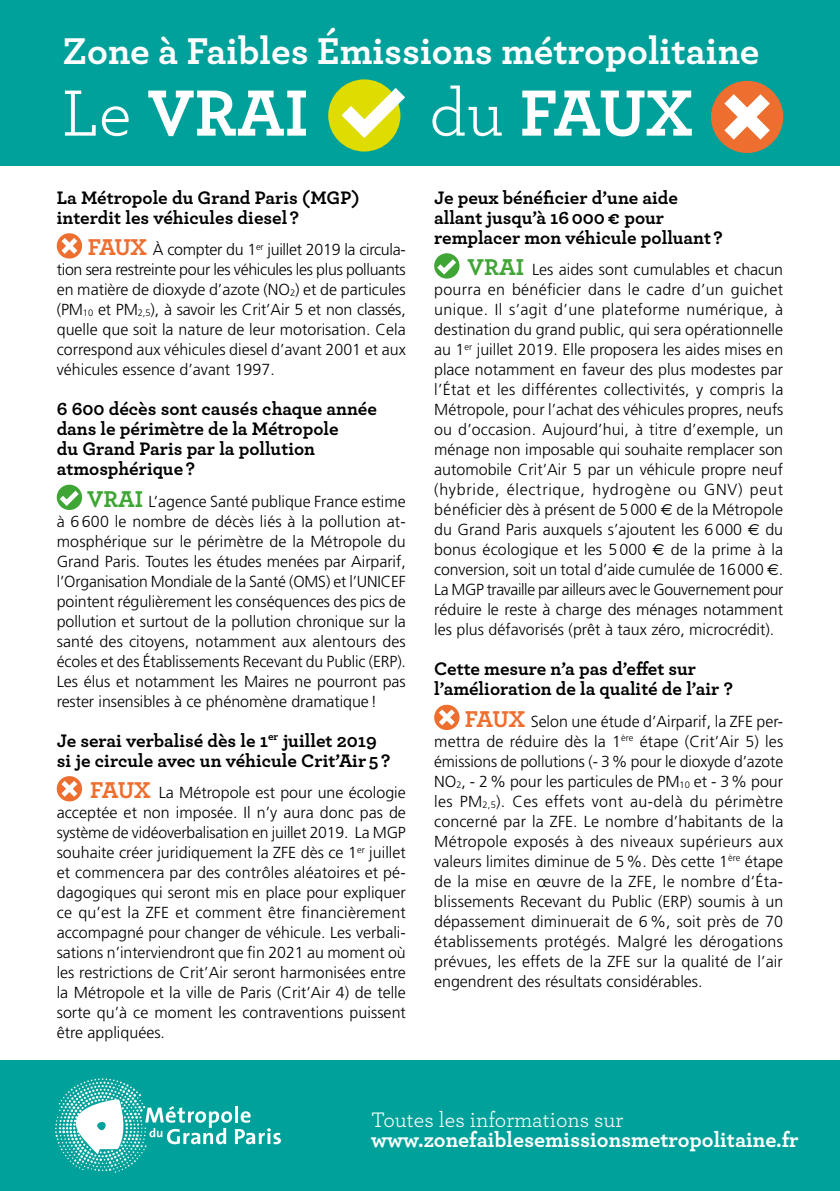
<style>
.page{position:relative;width:840px;height:1191px;background:#fff}
.page>*{position:absolute;margin:0;border:0;box-sizing:border-box;transform-origin:0 0}
.t1{font:700 68.4px "Archer Pro";letter-spacing:-.01em;color:#fff}
.t2{font:700 39px "Archer Pro";color:#fff}
.t3{font:700 22px "Archer Pro";color:#fff}
.t4{font:22px "Archer Pro";color:#fff}
.t5{font:700 19px/20px "Archer Pro";color:#000}
.t6{font:300 16px/20px "Frutiger";color:#000;text-align:justify}
.s1{font-weight:400}
.s2{font-family:"Archer Pro";font-weight:700;font-size:24px;color:#ed6e2e}
.s3{font-family:"Archer Pro";font-weight:700;font-size:24px;color:#3fa535}
.s4{font-family:"Euro Sans";font-weight:400}
</style>
<div class="page">
<div style="left:0;top:1060px;width:839px;height:131px;background:#00a19a"></div>
<div style="left:0;top:0;width:839px;height:166px;background:#00a19a"></div>
<svg style="left:55px;top:1078px;width:226px;height:94px"></svg>
<svg style="left:97px;top:1121px;width:9px;height:9px"></svg>
<svg style="left:56px;top:233px;width:26px;height:26px"></svg>
<svg style="left:57px;top:485px;width:25px;height:25px"></svg>
<svg style="left:56px;top:486px;width:27px;height:23px"></svg>
<svg style="left:56px;top:776px;width:26px;height:25px"></svg>
<svg style="left:434px;top:254px;width:26px;height:24px"></svg>
<svg style="left:434px;top:704px;width:25px;height:26px"></svg>
<svg style="left:711px;top:80px;width:72px;height:73px"></svg>
<svg style="left:328px;top:79px;width:77px;height:68px"></svg>
<h2 class="t2" style="left:63px;top:20px;width:697px">Zone à Faibles Émissions métropolitaine</h2>
<h1 class="t1" style="left:61px;top:59px;width:248px"><span class="s1">Le</span> VRAI</h1>
<h1 class="t1" style="left:429px;top:59px;width:265px"><span class="s1">du</span> FAUX</h1>
<p class="t5" style="left:57px;top:186px;width:304px">La Métropole du Grand Paris (MGP) interdit les véhicules diesel ?</p>
<p class="t6" style="left:57px;top:239px;width:350px;text-indent:31px"><span class="s2">FAUX</span> À compter du 1<sup>er</sup> juillet 2019 la circula&shy;tion sera restreinte pour les véhicules les plus polluants en matière de dioxyde d’azote (NO<sub>2</sub>) et de particules (PM<sub>10</sub> et PM<sub>2,5</sub>), à savoir les Crit’Air 5 et non classés, quelle que soit la nature de leur motorisation. Cela correspond aux véhicules diesel d’avant 2001 et aux véhicules essence d’avant 1997.</p>
<p class="t5" style="left:57px;top:398px;width:321px">6 600 décès sont causés chaque année dans le périmètre de la Métropole<br>du Grand Paris par la pollution atmosphérique ?</p>
<p class="t6" style="left:57px;top:491px;width:350px;text-indent:30px"><span class="s3">VRAI</span> L’agence Santé publique France estime à 6 600 le nombre de décès liés à la pollution at&shy;mosphérique sur le périmètre de la Métropole du Grand Paris. Toutes les études menées par Airparif, l’Organisation Mondiale de la Santé (OMS) et l’UNICEF pointent régulièrement les conséquences des pics de pollution et surtout de la pollution chronique sur la santé des citoyens, notamment aux alentours des écoles et des Établissements Recevant du Public (ERP).<br>Les élus et notamment les Maires ne pourront pas rester insensibles à ce phénomène dramatique!</p>
<p class="t5" style="left:57px;top:729px;width:335px">Je serai verbalisé dès le 1<sup>er</sup> juillet 2019 si je circule avec un véhicule Crit’Air 5 ?</p>
<p class="t6" style="left:57px;top:782px;width:350px;text-indent:33px"><span class="s2">FAUX</span> La Métropole est pour une écologie acceptée et non imposée. Il n’y aura donc pas de système de vidéoverbalisation en juillet 2019. La MGP souhaite créer juridiquement la ZFE dès ce 1<sup>er</sup> juillet et commencera par des contrôles aléatoires et pé&shy;dagogiques qui seront mis en place pour expliquer ce qu’est la ZFE et comment être financièrement accompagné pour changer de véhicule. Les verbali&shy;sations n’interviendront que fin 2021 au moment où les restrictions de Crit’Air seront harmonisées entre la Métropole et la ville de Paris (Crit’Air 4) de telle sorte qu’à ce moment les contraventions puissent être appliquées.</p>
<p class="t5" style="left:434px;top:186px;width:290px">Je peux bénéficier d’une aide allant jusqu’à 16 000 € pour remplacer mon véhicule polluant ?</p>
<p class="t6" style="left:434px;top:259px;width:350px;text-indent:33px"><span class="s3">VRAI</span> Les aides sont cumulables et chacun pourra en bénéficier dans le cadre d’un guichet unique. Il s’agit d’une plateforme numérique, à destination du grand public, qui sera opérationnelle au 1<sup>er</sup> juillet 2019. Elle proposera les aides mises en place notamment en faveur des plus modestes par l’État et les différentes collectivités, y compris la Métropole, pour l’achat des véhicules propres, neufs ou d’occasion. Aujourd’hui, à titre d’exemple, un ménage non imposable qui souhaite remplacer son automobile Crit’Air 5 par un véhicule propre neuf (hybride, électrique, hydrogène ou GNV) peut bénéficier dès à présent de 5000 <span class="s4">€</span> de la Métropole du Grand Paris auxquels s’ajoutent les 6000 <span class="s4">€</span> du bonus écologique et les 5000 <span class="s4">€</span> de la prime à la conversion, soit un total d’aide cumulée de 16000 <span class="s4">€</span>.<br>La MGP travaille par ailleurs avec le Gouvernement pour réduire le reste à charge des ménages notamment les plus défavorisés (prêt à taux zéro, microcrédit).</p>
<p class="t5" style="left:434px;top:658px;width:300px">Cette mesure n’a pas d’effet sur l’amélioration de la qualité de l’air ?</p>
<p class="t6" style="left:434px;top:711px;width:350px;text-indent:31px"><span class="s2">FAUX</span> Selon une étude d’Airparif, la ZFE per&shy;mettra de réduire dès la 1<sup>ère</sup> étape (Crit’Air 5) les émissions de pollutions (- 3% pour le dioxyde d’azote NO<sub>2</sub>, - 2% pour les particules de PM<sub>10</sub> et - 3% pour les PM<sub>2,5</sub>). Ces effets vont au-delà du périmètre concerné par la ZFE. Le nombre d’habitants de la Métropole exposés à des niveaux supérieurs aux valeurs limites diminue de 5%. Dès cette 1<sup>ère</sup> étape de la mise en œuvre de la ZFE, le nombre d’Éta&shy;blissements Recevant du Public (ERP) soumis à un dépassement diminuerait de 6%, soit près de 70 établissements protégés. Malgré les dérogations prévues, les effets de la ZFE sur la qualité de l’air engendrent des résultats considérables.</p>
<h3 class="t4" style="left:371px;top:1104px;width:253px">Toutes les informations sur</h3>
<h3 class="t3" style="left:371px;top:1122px;width:429px">www.zonefaiblesemissionsmetropolitaine.fr</h3>
</div>
